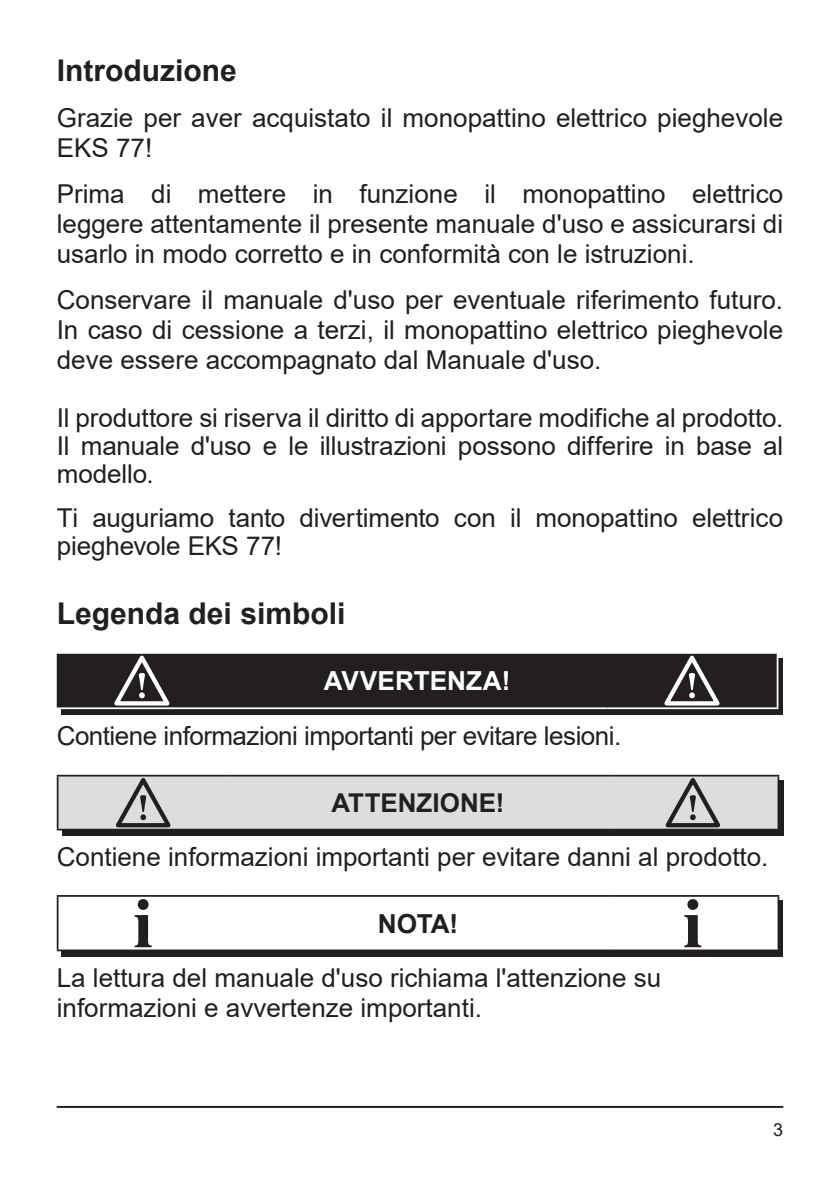
<style>
.page{position:relative;width:840px;height:1191px;background:#fff}
.page>*{position:absolute;margin:0;border:0;box-sizing:border-box;transform-origin:0 0}
.t1{font:700 30px "Arial";color:#231f20}
.t2{font:700 26.2px "Arial";color:#fff}
.t3{font:700 26.2px "Arial";color:#231f20}
.t4{font:26px/30px "Arial";color:#231f20}
.t5{font:26px "Arial";letter-spacing:-.02em;color:#231f20}
.t6{font:700 26px "Arial";color:#231f20}
.t7{font:18px "Arial";color:#231f20}
</style>
<div class="page">
<hr style="left:57px;top:1106px;width:725px;height:2px;background:#231f20">
<svg style="left:62px;top:658px;width:720px;height:57px;background:#282526"></svg>
<hr style="left:776px;top:654px;width:2px;height:53px;background:#fff">
<hr style="left:57px;top:707px;width:170px;height:2px;background:#fff">
<hr style="left:227px;top:707px;width:380px;height:2px;background:#fff">
<hr style="left:607px;top:707px;width:171px;height:2px;background:#fff">
<svg style="left:57px;top:653px;width:720px;height:55px;background:#302c2d"></svg>
<div style="left:62px;top:779px;width:721px;height:56px;background:#231f20"></div>
<hr style="left:57px;top:775px;width:171px;height:1px;background:#231f20">
<hr style="left:57px;top:776px;width:1px;height:52px;background:#231f20">
<hr style="left:57px;top:828px;width:171px;height:2px;background:#231f20">
<svg style="left:58px;top:774px;width:720px;height:55px;background:#cecfd0"></svg>
<div style="left:62px;top:900px;width:720px;height:56px;background:#231f20"></div>
<hr style="left:57px;top:895px;width:171px;height:1px;background:#231f20">
<hr style="left:57px;top:896px;width:1px;height:53px;background:#231f20">
<hr style="left:228px;top:895px;width:379px;height:1px;background:#231f20">
<hr style="left:607px;top:895px;width:171px;height:1px;background:#231f20">
<hr style="left:57px;top:949px;width:171px;height:2px;background:#231f20">
<svg style="left:58px;top:896px;width:720px;height:54px;background:#f2f2f2"></svg>
<p class="t1" style="left:57px;top:49px;width:182px">Introduzione</p>
<p class="t4" style="left:57px;top:102px;width:727px">Grazie per aver acquistato il monopattino elettrico pieghevole<br>EKS 77!</p>
<p class="t4" style="left:57px;top:178px;width:727px;text-align:justify">Prima di mettere in funzione il monopattino elettrico leggere attentamente il presente manuale d'uso e assicurarsi di usarlo in modo corretto e in conformità con le istruzioni.</p>
<p class="t4" style="left:57px;top:284px;width:727px;text-align:justify">Conservare il manuale d'uso per eventuale riferimento futuro.<br>In caso di cessione a terzi, il monopattino elettrico pieghevole deve essere accompagnato dal Manuale d'uso.</p>
<p class="t4" style="left:57px;top:403px;width:727px;line-height:28px;text-align:justify">Il produttore si riserva il diritto di apportare modifiche al prodotto.<br>Il manuale d'uso e le illustrazioni possono differire in base al modello.</p>
<p class="t4" style="left:57px;top:503px;width:727px;line-height:28px">Ti auguriamo tanto divertimento con il monopattino elettrico pieghevole EKS 77!</p>
<p class="t1" style="left:57px;top:592px;width:290px">Legenda dei simboli</p>
<p class="t2" style="left:324px;top:662px;width:188px">AVVERTENZA!</p>
<p class="t5" style="left:57px;top:718px;width:565px">Contiene informazioni importanti per evitare lesioni.</p>
<p class="t6" style="left:331px;top:784px;width:174px">ATTENZIONE!</p>
<p class="t4" style="left:57px;top:841px;width:712px">Contiene informazioni importanti per evitare danni al prodotto.</p>
<p class="t3" style="left:377px;top:905px;width:82px">NOTA!</p>
<p class="t4" style="left:57px;top:962px;width:605px">La lettura del manuale d'uso richiama l'attenzione su informazioni e avvertenze importanti.</p>
<p class="t7" style="left:772px;top:1117px;width:12px">3</p>
</div>
